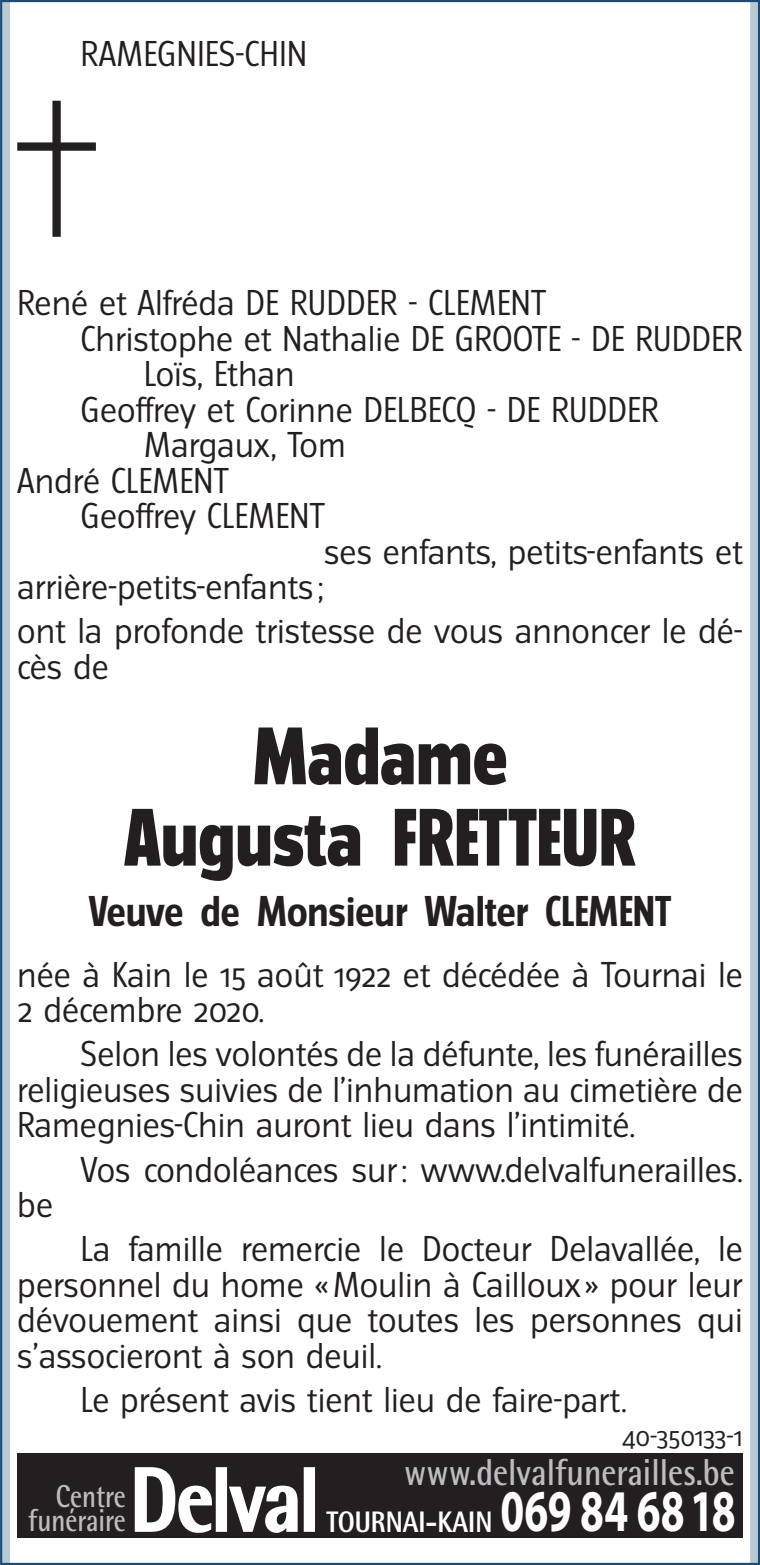
<style>
.page{position:relative;width:760px;height:1565px;background:#fff}
.page>*{position:absolute;margin:0;border:0;box-sizing:border-box;transform-origin:0 0}
.t1{font:800 91.2px "Rotis Semi Sans";letter-spacing:-.03em;color:#fff;scale:.86 1}
.t2{font:800 72.8px/81.2px "Turmino";color:#231f20;text-align:center}
.t3{font:700 59.2px "Myriad";letter-spacing:.005em;color:#fff;scale:.72 1}
.t4{font:700 38.4px "Turmino";color:#231f20}
.t5{font:700 37.6px "Rotis Semi Sans";color:#bcbdc0;scale:.86 1}
.t6{font:32px/35.6px "Turmino";color:#231f20}
.t7{font:700 31.6px/24.8px "Rotis Semi Sans";color:#bcbdc0;text-align:right;scale:.82 1}
.t8{font:800 29.6px "Rotis Semi Sans";color:#fff;scale:.86 1}
.t9{font:25.6px "Turmino";letter-spacing:-.02em;color:#231f20}
</style>
<div class="page">
<svg style="left:0;top:0;width:10px;height:1565px;fill:#bacad5"></svg>
<div style="left:750px;top:0;width:10px;height:1565px;background:#bacad5"></div>
<svg style="left:17px;top:101px;width:79px;height:136px"></svg>
<div style="left:17px;top:1454px;width:726px;height:84px;background:#231f20"></div>
<svg style="left:134px;top:1467px;width:78px;height:66px"></svg>
<div style="left:216px;top:1467px;width:11px;height:65px;border:2px solid #fff"></div>
<svg style="left:229px;top:1485px;width:69px;height:48px"></svg>
<div style="left:304px;top:1467px;width:11px;height:65px;border:2px solid #fff"></div>
<p class="t6" style="left:81px;top:36px;width:228px">RAMEGNIES-CHIN</p>
<p class="t6" style="left:17px;top:285px;width:530px">René et Alfréda DE RUDDER - CLEMENT</p>
<p class="t6" style="left:81px;top:321px;width:664px">Christophe et Nathalie DE GROOTE - DE RUDDER</p>
<p class="t6" style="left:144px;top:356px;width:152px">Loïs, Ethan</p>
<p class="t6" style="left:81px;top:392px;width:580px">Geoffrey et Corinne DELBECQ - DE RUDDER</p>
<p class="t6" style="left:144px;top:427px;width:203px">Margaux, Tom</p>
<p class="t6" style="left:17px;top:463px;width:213px">André CLEMENT</p>
<p class="t6" style="left:81px;top:498px;width:246px">Geoffrey CLEMENT</p>
<p class="t6" style="left:324px;top:534px;width:420px">ses enfants, petits-enfants et</p>
<p class="t6" style="left:17px;top:569px;width:308px">arrière-petits-enfants ;</p>
<p class="t6" style="left:17px;top:613px;width:727px">ont la profonde tristesse de vous annoncer le dé&shy;cès de</p>
<h2 class="t2" style="left:124px;top:716px;width:513px">Madame<br>Augusta FRETTEUR</h2>
<p class="t4" style="left:89px;top:888px;width:584px">Veuve de Monsieur Walter CLEMENT</p>
<p class="t6" style="left:17px;top:957px;width:727px">née à Kain le 15 août 1922 et décédée à Tournai le<br>2 décembre 2020.</p>
<p class="t6" style="left:17px;top:1036px;width:727px;text-align:justify;text-indent:63px">Selon les volontés de la défunte, les funérailles religieuses suivies de l’inhumation au cimetière de Ramegnies-Chin auront lieu dans l’intimité.</p>
<p class="t6" style="left:81px;top:1151px;width:663px">Vos condoléances sur: www.delvalfunerailles.</p>
<p class="t6" style="left:17px;top:1187px;width:37px">be</p>
<p class="t6" style="left:17px;top:1231px;width:727px;text-align:justify;text-indent:63px">La famille remercie le Docteur Delavallée, le personnel du home «Moulin à Cailloux» pour leur dévouement ainsi que toutes les personnes qui s’associeront à son deuil.</p>
<p class="t6" style="left:81px;top:1382px;width:548px">Le présent avis tient lieu de faire-part.</p>
<p class="t9" style="left:622px;top:1420px;width:122px">40‑350133‑1</p>
<h1 class="t1" style="left:130px;top:1442px;width:222px">Delval</h1>
<p class="t5" style="left:404px;top:1449px;width:386px">www.delvalfunerailles.be</p>
<p class="t8" style="left:326px;top:1502px;width:194px">TOURNAI-KAIN</p>
<p class="t7" style="left:28px;top:1483px;width:121px">Centre funéraire</p>
<h3 class="t3" style="left:500px;top:1481px;width:328px">069 84 6818</h3>
</div>
